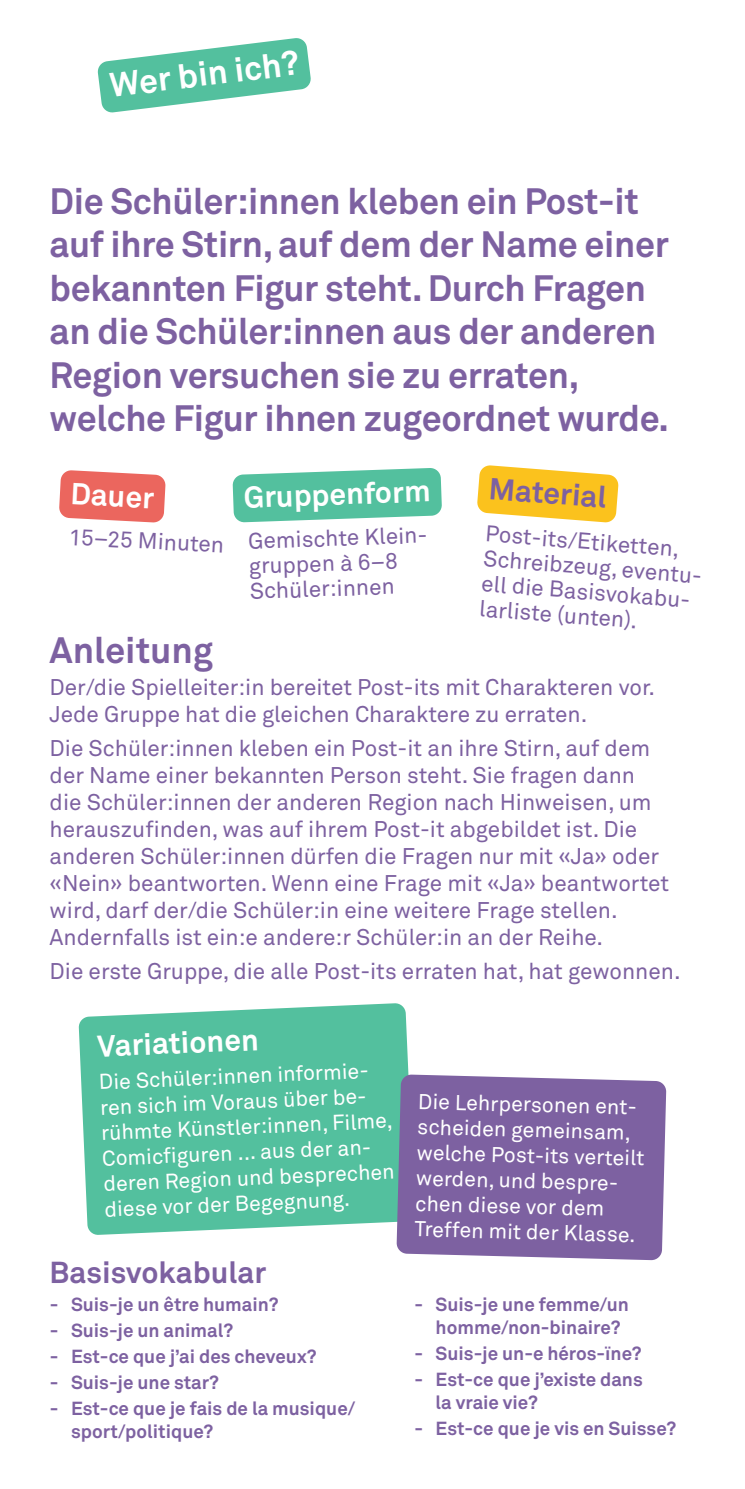
<style>
.page{position:relative;width:745px;height:1489px;background:#fff}
.page>*{position:absolute;margin:0;border:0;box-sizing:border-box;transform-origin:0 0}
.t1{font:700 36.25px/43.5px "Akkurat";letter-spacing:-.01em;color:#7d61a1}
.t2{font:700 33.75px "Akkurat";color:#fff}
.t3{font:700 30px "Akkurat";color:#fff}
.t4{font:700 30px "Akkurat";color:#7d61a1}
.t5{font:22.5px/27px "Akkurat";color:#7d61a1}
.t6{font:21.25px/25.5px "Akkurat";color:#fff}
.t7{font:700 18.75px/22.5px "Akkurat";color:#7d61a1}
</style>
<div class="page">
<svg style="left:97px;top:38px;width:214px;height:75px"></svg>
<svg style="left:78px;top:1003px;width:331px;height:231px;background:#5fc4a5"></svg>
<div style="left:396px;top:1074px;width:270px;height:186px;background:#7d61a1"></div>
<svg style="left:477px;top:465px;width:141px;height:57px"></svg>
<svg style="left:232px;top:468px;width:209px;height:54px;background:#69c8aa"></svg>
<svg style="left:59px;top:470px;width:107px;height:52px;background:#ed7871"></svg>
<h2 class="t2" style="left:107px;top:64px;width:192px;rotate:-7deg">Wer bin ich?</h2>
<h1 class="t1" style="left:50px;top:179px;width:620px">Die Schüler:innen kleben ein Post-it auf ihre Stirn, auf dem der Name einer bekannten Figur steht. Durch Fragen an die Schüler:innen aus der anderen Region versuchen sie zu erraten, welche Figur ihnen zugeordnet wurde.</h1>
<h3 class="t3" style="left:72px;top:474px;width:85px;rotate:3deg">Dauer</h3>
<h3 class="t3" style="left:243px;top:478px;width:188px;rotate:-2deg">Gruppenform</h3>
<p class="t5" style="left:247px;top:529px;width:182px;line-height:25px;rotate:-2deg">Gemischte Klein&shy;gruppen à 6–8<br>Schüler:innen</p>
<p class="t5" style="left:69px;top:524px;width:157px;rotate:3deg">15–25 Minuten</p>
<h3 class="t4" style="left:490px;top:470px;width:119px;rotate:4deg">Material</h3>
<p class="t5" style="left:485px;top:522px;width:222px;line-height:25px;rotate:4deg">Post-its/Etiketten,<br>Schreibzeug, eventu&shy;ell die Basisvokabu&shy;larliste (unten).</p>
<h1 class="t1" style="left:50px;top:628px;width:165px">Anleitung</h1>
<p class="t5" style="left:50px;top:673px;width:606px">Der/die Spielleiter:in bereitet Post-its mit Charakteren vor.<br>Jede Gruppe hat die gleichen Charaktere zu erraten.</p>
<p class="t5" style="left:50px;top:735px;width:620px">Die Schüler:innen kleben ein Post-it an ihre Stirn, auf dem der Name einer bekannten Person steht. Sie fragen dann die Schüler:innen der anderen Region nach Hinweisen, um herauszufinden, was auf ihrem Post-it abgebildet ist. Die anderen Schüler:innen dürfen die Fragen nur mit «Ja» oder «Nein» beantworten. Wenn eine Frage mit «Ja» beantwortet wird, darf der/die Schüler:in eine weitere Frage stellen.<br>Andernfalls ist ein:e andere:r Schüler:in an der Reihe.</p>
<p class="t5" style="left:50px;top:958px;width:632px">Die erste Gruppe, die alle Post-its erraten hat, hat gewonnen.</p>
<h3 class="t3" style="left:97px;top:1026px;width:163px;rotate:-2deg">Variationen</h3>
<p class="t6" style="left:97px;top:1070px;width:294px;rotate:-3deg">Die Schüler:innen informie&shy;ren sich im Voraus über be&shy;rühmte Künstler:innen, Filme,<br>Comicfi guren ... aus der an&shy;deren Region und besprechen diese vor der Begegnung.</p>
<h3 class="t4" style="left:50px;top:1253px;width:218px">Basisvokabular</h3>
<p class="t7" style="left:50px;top:1293px;width:230px">- Suis-je un être humain?</p>
<p class="t7" style="left:50px;top:1319px;width:185px">- Suis-je un animal?</p>
<p class="t7" style="left:50px;top:1345px;width:268px">- Est-ce que j’ai des cheveux?</p>
<p class="t7" style="left:50px;top:1371px;width:171px">- Suis-je une star?</p>
<p class="t7" style="left:71px;top:1397px;width:285px;text-indent:-21px">- Est-ce que je fais de la musique/ sport/politique?</p>
<p class="t6" style="left:417px;top:1089px;width:230px;rotate:1deg">Die Lehrpersonen ent&shy;scheiden gemeinsam, welche Post-its verteilt werden, und bespre&shy;chen diese vor dem<br>Treffen mit der Klasse.</p>
<p class="t7" style="left:435px;top:1293px;width:195px;text-indent:-21px">- Suis-je une femme/un homme/non-binaire?</p>
<p class="t7" style="left:414px;top:1341px;width:229px">- Suis-je un-e héros-ïne?</p>
<p class="t7" style="left:435px;top:1368px;width:208px;text-indent:-21px">- Est-ce que j’existe dans la vraie vie?</p>
<p class="t7" style="left:414px;top:1416px;width:263px">- Est-ce que je vis en Suisse?</p>
</div>
